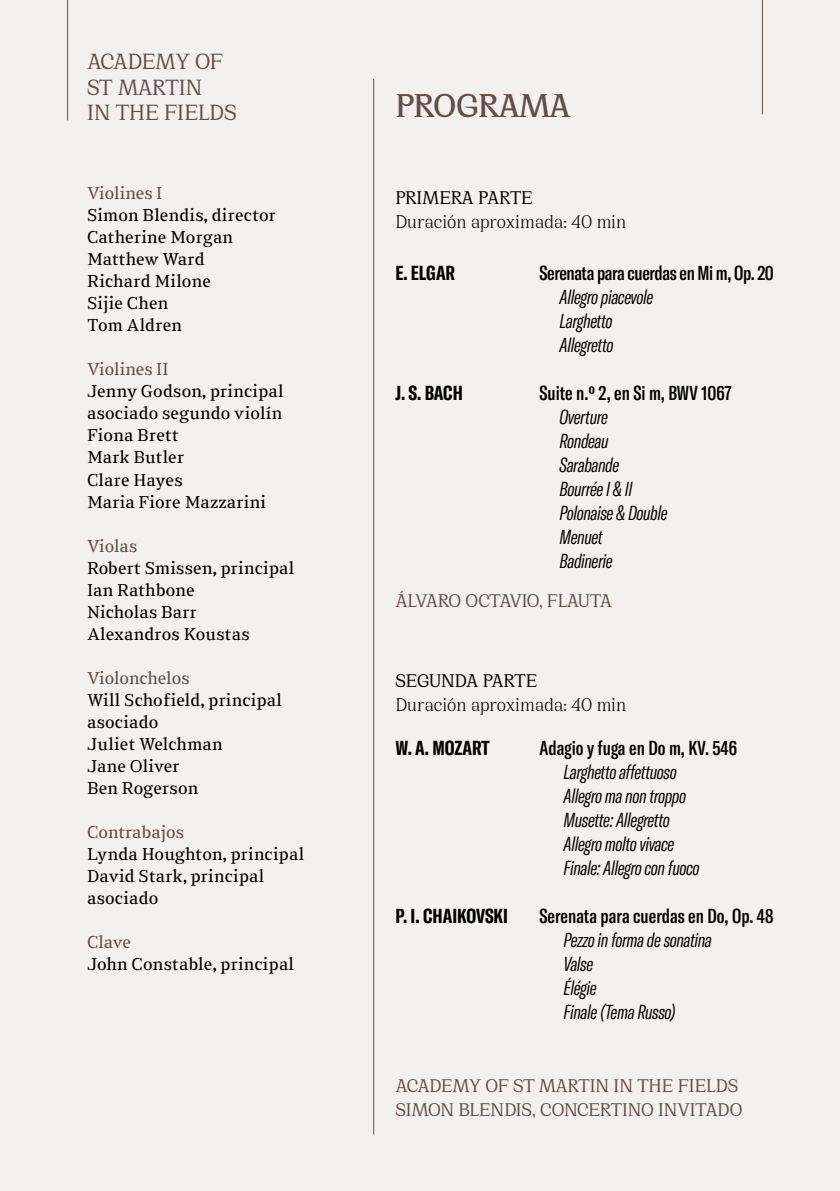
<style>
.page{position:relative;width:840px;height:1191px;background:#fff}
.page>*{position:absolute;margin:0;border:0;box-sizing:border-box;transform-origin:0 0}
.t1{font:700 36px "Cirka";letter-spacing:-.04em;color:#644e49}
.t2{font:500 24px/25.6px "Cirka";letter-spacing:-.015em;color:#644e49}
.t3{font:italic 300 extra-condensed 20px/24px "GT America";letter-spacing:-.02em;color:#000}
.t4{font:500 20px/24px "Cirka";letter-spacing:-.015em;color:#644e49}
.t5{font:500 extra-condensed 20px "GT America";color:#000}
.t6{font:300 20px "Cirka";letter-spacing:-.005em;color:#000}
.t7{font:700 extra-condensed 20px "GT America";color:#000}
.t8{font:500 extra-condensed 20px "GT America";letter-spacing:-.02em;color:#000}
.t9{font:500 20px "Cirka";letter-spacing:-.01em;color:#000}
.t10{font:300 17px/22px "Sabre";letter-spacing:.01em;color:#000}
.t11{font:300 17px "Sabre";letter-spacing:-.01em;color:#644e49}
</style>
<div class="page">
<div style="left:0;top:0;width:839px;height:1191px;background:#f2f1ef"></div>
<hr style="left:761px;top:0;width:1px;height:114px;background:#644e49">
<hr style="left:67px;top:0;width:1px;height:120px;background:#644e49">
<hr style="left:373px;top:79px;width:1px;height:1055px;background:#644e49">
<h2 class="t2" style="left:87px;top:49px;width:151px">ACADEMY OF<br>ST MARTIN<br>IN THE FIELDS</h2>
<p class="t11" style="left:87px;top:183px;width:77px">Violines I</p>
<p class="t10" style="left:87px;top:205px;width:190px">Simon Blendis, director<br>Catherine Morgan<br>Matthew Ward<br>Richard Milone<br>Sijie Chen<br>Tom Aldren</p>
<p class="t11" style="left:87px;top:359px;width:83px">Violines II</p>
<p class="t10" style="left:87px;top:381px;width:198px">Jenny Godson, principal asociado segundo violín<br>Fiona Brett<br>Mark Butler<br>Clare Hayes<br>Maria Fiore Mazzarini</p>
<p class="t11" style="left:87px;top:535px;width:52px">Violas</p>
<p class="t10" style="left:87px;top:557px;width:209px">Robert Smissen, principal<br>Ian Rathbone<br>Nicholas Barr<br>Alexandros Koustas</p>
<p class="t11" style="left:87px;top:667px;width:104px">Violonchelos</p>
<p class="t10" style="left:87px;top:689px;width:196px">Will Schofield, principal asociado<br>Juliet Welchman<br>Jane Oliver<br>Ben Rogerson</p>
<p class="t11" style="left:87px;top:821px;width:99px">Contrabajos</p>
<p class="t10" style="left:87px;top:843px;width:219px">Lynda Houghton, principal<br>David Stark, principal asociado</p>
<p class="t11" style="left:87px;top:931px;width:46px">Clave</p>
<p class="t10" style="left:87px;top:953px;width:209px">John Constable, principal</p>
<h1 class="t1" style="left:395px;top:84px;width:177px">PROGRAMA</h1>
<p class="t9" style="left:395px;top:186px;width:139px">PRIMERA PARTE</p>
<p class="t6" style="left:395px;top:210px;width:232px">Duración aproximada: 40 min</p>
<p class="t7" style="left:395px;top:260px;width:61px">E. ELGAR</p>
<p class="t8" style="left:539px;top:261px;width:235px">Serenata para cuerdas en Mi m, Op. 20</p>
<p class="t3" style="left:559px;top:285px;width:95px">Allegro piacevole<br>Larghetto<br>Allegretto</p>
<p class="t7" style="left:395px;top:380px;width:69px">J. S. BACH</p>
<p class="t5" style="left:539px;top:381px;width:193px">Suite n.º 2, en Si m, BWV 1067</p>
<p class="t3" style="left:559px;top:405px;width:109px">Overture<br>Rondeau<br>Sarabande<br>Bourrée I &amp; II<br>Polonaise &amp; Double<br>Menuet<br>Badinerie</p>
<p class="t4" style="left:395px;top:588px;width:218px">ÁLVARO OCTAVIO, FLAUTA</p>
<p class="t9" style="left:395px;top:669px;width:143px">SEGUNDA PARTE</p>
<p class="t6" style="left:395px;top:693px;width:232px">Duración aproximada: 40 min</p>
<p class="t7" style="left:395px;top:735px;width:96px">W. A. MOZART</p>
<p class="t5" style="left:539px;top:736px;width:199px">Adagio y fuga en Do m, KV. 546</p>
<p class="t3" style="left:563px;top:760px;width:137px">Larghetto affettuoso<br>Allegro ma non troppo<br>Musette: Allegretto<br>Allegro molto vivace<br>Finale: Allegro con fuoco</p>
<p class="t7" style="left:395px;top:903px;width:114px">P. I. CHAIKOVSKI</p>
<p class="t5" style="left:539px;top:904px;width:235px">Serenata para cuerdas en Do, Op. 48</p>
<p class="t3" style="left:563px;top:928px;width:150px">Pezzo in forma de sonatina<br>Valse<br>Élégie<br>Finale (Tema Russo)</p>
<p class="t4" style="left:395px;top:1073px;width:348px">ACADEMY OF ST MARTIN IN THE FIELDS<br>SIMON BLENDIS, CONCERTINO INVITADO</p>
</div>
